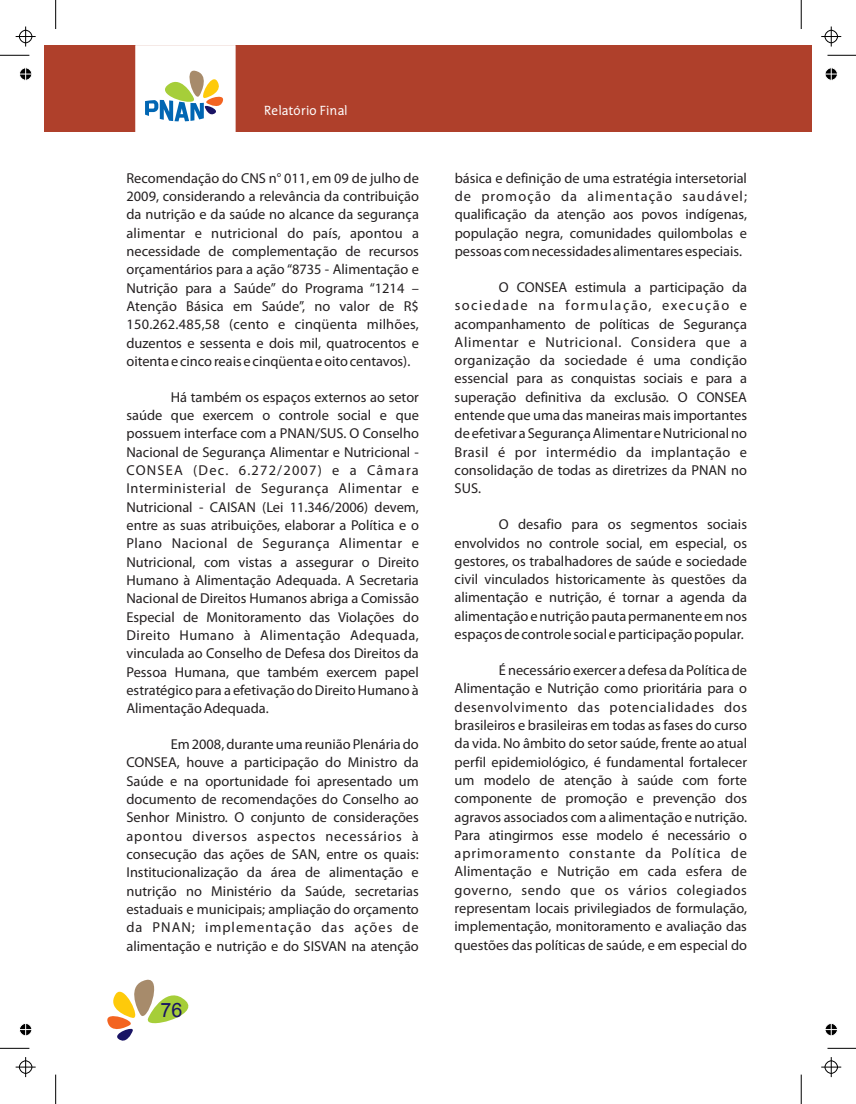
<style>
.page{position:relative;width:856px;height:1104px;background:#fff}
.page>*{position:absolute;margin:0;border:0;box-sizing:border-box;transform-origin:0 0}
.t1{font:19.75px "Arial";color:#191364}
.t2{font:14.38px/18.2px "Myriad Pro";color:#231f20;text-align:justify}
.t3{font:13.5px "Edifice Classic";color:#fff}
</style>
<div class="page">
<svg style="left:107px;top:979px;width:81px;height:61px"></svg>
<div style="left:44px;top:46px;width:767px;height:86px;background:#af402b"></div>
<svg style="left:135px;top:45px;width:101px;height:87px;background:#e2e7e1"></svg>
<svg style="left:0;top:1048px;width:29px;height:1px"></svg>
<svg style="left:55px;top:1074px;width:1px;height:29px"></svg>
<svg style="left:0;top:55px;width:29px;height:1px"></svg>
<svg style="left:55px;top:0;width:1px;height:29px"></svg>
<svg style="left:827px;top:55px;width:28px;height:1px"></svg>
<svg style="left:800px;top:0;width:1px;height:29px"></svg>
<svg style="left:827px;top:1048px;width:28px;height:1px"></svg>
<svg style="left:800px;top:1074px;width:1px;height:29px"></svg>
<svg style="left:16px;top:1057px;width:20px;height:20px"></svg>
<svg style="left:16px;top:27px;width:20px;height:20px"></svg>
<svg style="left:821px;top:27px;width:20px;height:20px"></svg>
<svg style="left:821px;top:1057px;width:20px;height:20px"></svg>
<svg style="left:19px;top:1023px;width:13px;height:13px"></svg>
<svg style="left:19px;top:67px;width:13px;height:14px"></svg>
<svg style="left:825px;top:68px;width:13px;height:13px"></svg>
<svg style="left:825px;top:1023px;width:12px;height:13px"></svg>
<p class="t3" style="left:264px;top:105px;width:85px">Relatório Final</p>
<p class="t2" style="left:126px;top:170px;width:294px">Recomendação do CNS n° 011, em 09 de julho de 2009, considerando a relevância da contribuição da nutrição e da saúde no alcance da segurança alimentar e nutricional do país, apontou a necessidade de complementação de recursos orçamentários para a ação “8735 - Alimentação e Nutrição para a Saúde” do Programa “1214 – Atenção Básica em Saúde”, no valor de R$ 150.262.485,58 (cento e cinqüenta milhões, duzentos e sessenta e dois mil, quatrocentos e oitenta e cinco reais e cinqüenta e oito centavos).</p>
<p class="t2" style="left:126px;top:389px;width:294px;text-indent:44px">Há também os espaços externos ao setor saúde que exercem o controle social e que possuem interface com a PNAN/SUS. O Conselho Nacional de Segurança Alimentar e Nutricional - CONSEA (Dec. 6.272/2007) e a Câmara Interministerial de Segurança Alimentar e Nutricional - CAISAN (Lei 11.346/2006) devem, entre as suas atribuições, elaborar a Política e o Plano Nacional de Segurança Alimentar e Nutricional, com vistas a assegurar o Direito Humano à Alimentação Adequada. A Secretaria Nacional de Direitos Humanos abriga a Comissão Especial de Monitoramento das Violações do Direito Humano à Alimentação Adequada, vinculada ao Conselho de Defesa dos Direitos da Pessoa Humana, que também exercem papel estratégico para a efetivação do Direito Humano à Alimentação Adequada.</p>
<p class="t2" style="left:126px;top:736px;width:294px;text-indent:44px">Em 2008, durante uma reunião Plenária do CONSEA, houve a participação do Ministro da Saúde e na oportunidade foi apresentado um documento de recomendações do Conselho ao Senhor Ministro. O conjunto de considerações apontou diversos aspectos necessários à consecução das ações de SAN, entre os quais:<br>Institucionalização da área de alimentação e nutrição no Ministério da Saúde, secretarias estaduais e municipais; ampliação do orçamento da PNAN; implementação das ações de alimentação e nutrição e do SISVAN na atenção</p>
<h1 class="t1" style="left:160px;top:1002px;width:23px">76</h1>
<p class="t2" style="left:454px;top:170px;width:294px">básica e definição de uma estratégia intersetorial de promoção da alimentação saudável; qualificação da atenção aos povos indígenas, população negra, comunidades quilombolas e pessoas com necessidades alimentares especiais.</p>
<p class="t2" style="left:454px;top:279px;width:294px;text-indent:44px">O CONSEA estimula a participação da sociedade na formulação, execução e acompanhamento de políticas de Segurança Alimentar e Nutricional. Considera que a organização da sociedade é uma condição essencial para as conquistas sociais e para a superação definitiva da exclusão. O CONSEA entende que uma das maneiras mais importantes de efetivar a Segurança Alimentar e Nutricional no Brasil é por intermédio da implantação e consolidação de todas as diretrizes da PNAN no SUS.</p>
<p class="t2" style="left:454px;top:516px;width:294px;text-indent:44px">O desafio para os segmentos sociais envolvidos no controle social, em especial, os gestores, os trabalhadores de saúde e sociedade civil vinculados historicamente às questões da alimentação e nutrição, é tornar a agenda da alimentação e nutrição pauta permanente em nos espaços de controle social e participação popular.</p>
<p class="t2" style="left:454px;top:662px;width:294px;text-indent:44px">É necessário exercer a defesa da Política de Alimentação e Nutrição como prioritária para o desenvolvimento das potencialidades dos brasileiros e brasileiras em todas as fases do curso da vida. No âmbito do setor saúde, frente ao atual perfil epidemiológico, é fundamental fortalecer um modelo de atenção à saúde com forte componente de promoção e prevenção dos agravos associados com a alimentação e nutrição.<br>Para atingirmos esse modelo é necessário o aprimoramento constante da Política de Alimentação e Nutrição em cada esfera de governo, sendo que os vários colegiados representam locais privilegiados de formulação, implementação, monitoramento e avaliação das questões das políticas de saúde, e em especial do</p>
</div>
